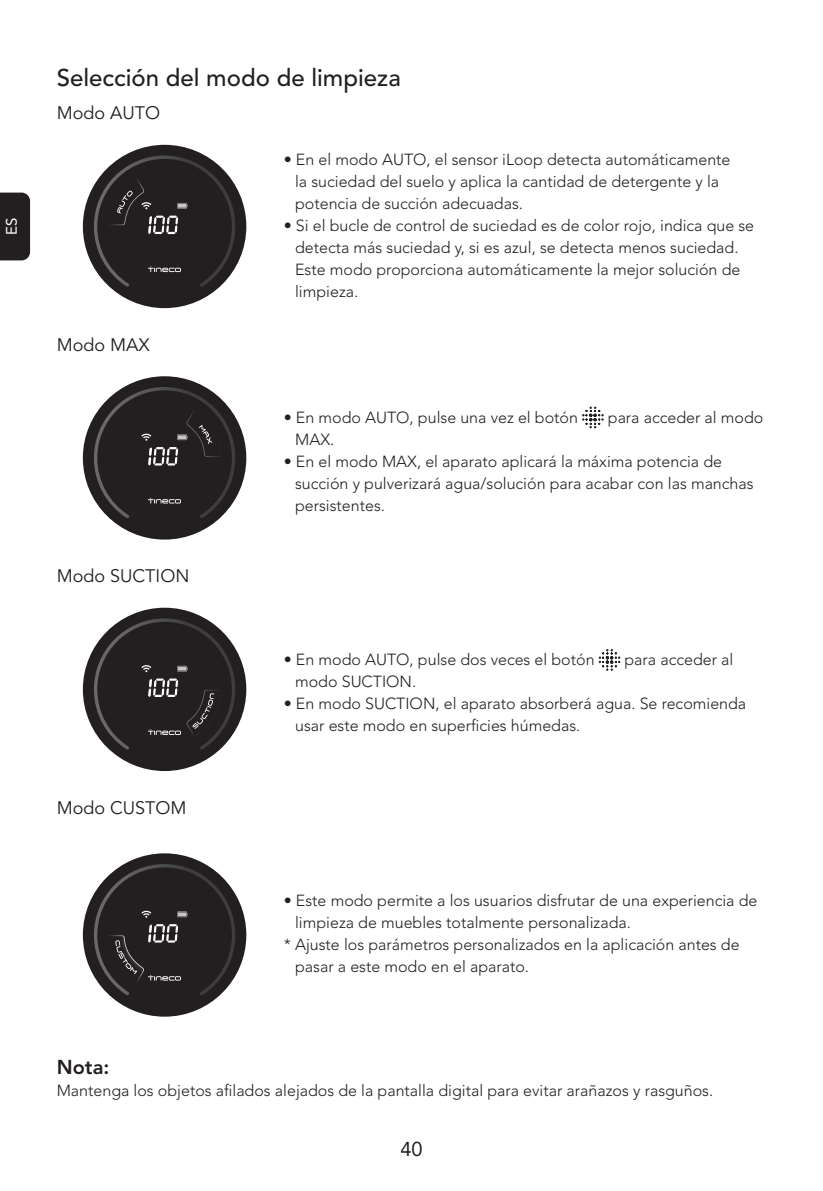
<style>
.page{position:relative;width:823px;height:1191px;background:#fff}
.page>*{position:absolute;margin:0;border:0;box-sizing:border-box;transform-origin:0 0}
.t1{font:500 24px "Avenir LT Std";color:#231f20}
.t2{font:800 20px "Avenir LT Std";color:#231f20}
.t3{font:20px "Avenir LT Std";color:#231f20}
.t4{font:18px "Avenir LT Std";color:#231f20}
.t5{font:300 16px/22px "Avenir LT Std";color:#231f20}
.t6{font:15px "Avenir LT Std";color:#fff}
</style>
<div class="page">
<div style="left:0;top:193px;width:30px;height:67px;background:#231f20"></div>
<div style="left:83px;top:145px;width:163px;height:163px;background:#231f20;border-radius:50%"></div>
<svg style="left:94px;top:156px;width:141px;height:131px"></svg>
<div style="left:83px;top:376px;width:163px;height:163px;background:#231f20;border-radius:50%"></div>
<svg style="left:94px;top:387px;width:141px;height:131px"></svg>
<svg style="left:582px;top:406px;width:21px;height:22px"></svg>
<div style="left:83px;top:607px;width:163px;height:164px;background:#231f20;border-radius:50%"></div>
<svg style="left:94px;top:618px;width:141px;height:132px"></svg>
<svg style="left:598px;top:649px;width:22px;height:22px"></svg>
<div style="left:83px;top:853px;width:163px;height:163px;background:#231f20;border-radius:50%"></div>
<svg style="left:94px;top:864px;width:141px;height:131px"></svg>
<p class="t6" style="left:3px;top:235px;width:19px;rotate:-90deg">ES</p>
<h1 class="t1" style="left:57px;top:64px;width:345px">Selección del modo de limpieza</h1>
<p class="t4" style="left:57px;top:103px;width:105px">Modo AUTO</p>
<p class="t5" style="left:295px;top:148px;width:436px;text-indent:-11px">• En el modo AUTO, el sensor iLoop detecta automáticamente la suciedad del suelo y aplica la cantidad de detergente y la potencia de succión adecuadas.</p>
<p class="t5" style="left:295px;top:214px;width:460px;text-indent:-11px">• Si el bucle de control de suciedad es de color rojo, indica que se detecta más suciedad y, si es azul, se detecta menos suciedad.<br>Este modo proporciona automáticamente la mejor solución de limpieza.</p>
<p class="t4" style="left:57px;top:334px;width:95px">Modo MAX</p>
<p class="t4" style="left:57px;top:565px;width:134px">Modo SUCTION</p>
<p class="t4" style="left:57px;top:797px;width:131px">Modo CUSTOM</p>
<p class="t5" style="left:283px;top:406px;width:295px">• En modo AUTO, pulse una vez el botón</p>
<p class="t5" style="left:607px;top:406px;width:157px">para acceder al modo</p>
<p class="t5" style="left:295px;top:428px;width:41px">MAX.</p>
<p class="t5" style="left:295px;top:450px;width:459px;text-indent:-11px">• En el modo MAX, el aparato aplicará la máxima potencia de succión y pulverizará agua/solución para acabar con las manchas persistentes.</p>
<p class="t5" style="left:283px;top:648px;width:312px">• En modo AUTO, pulse dos veces el botón</p>
<p class="t5" style="left:624px;top:648px;width:110px">para acceder al</p>
<p class="t5" style="left:295px;top:670px;width:122px">modo SUCTION.</p>
<p class="t5" style="left:295px;top:692px;width:452px;text-indent:-11px">• En modo SUCTION, el aparato absorberá agua. Se recomienda usar este modo en superficies húmedas.</p>
<p class="t5" style="left:283px;top:889px;width:475px">• Este modo permite a los usuarios disfrutar de una experiencia de</p>
<p class="t5" style="left:295px;top:911px;width:337px">limpieza de muebles totalmente personalizada.</p>
<p class="t5" style="left:283px;top:933px;width:457px">* Ajuste los parámetros personalizados en la aplicación antes de</p>
<p class="t5" style="left:295px;top:955px;width:235px">pasar a este modo en el aparato.</p>
<p class="t2" style="left:57px;top:1055px;width:54px">Nota:</p>
<p class="t5" style="left:57px;top:1079px;width:657px">Mantenga los objetos afilados alejados de la pantalla digital para evitar arañazos y rasguños.</p>
<p class="t3" style="left:400px;top:1137px;width:24px">40</p>
</div>
